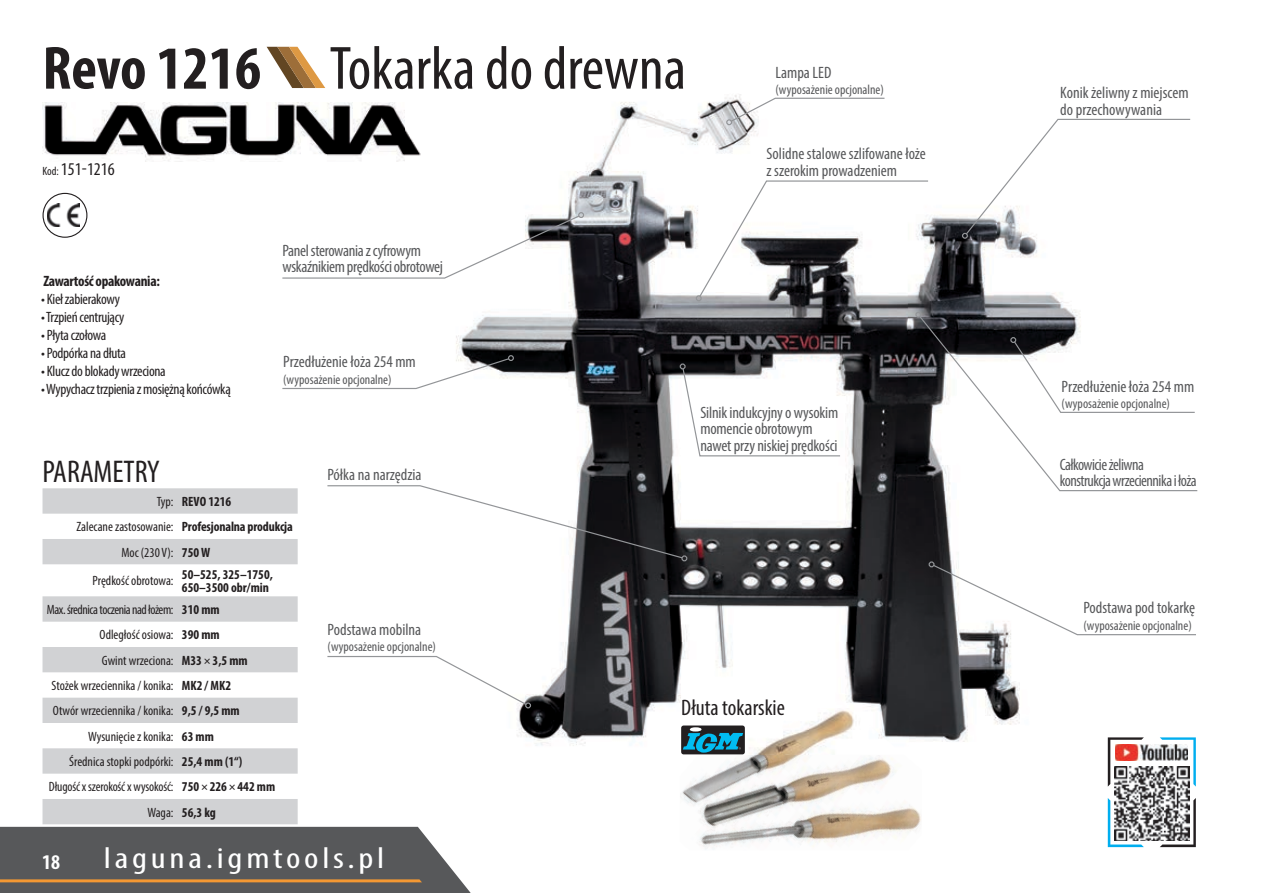
<style>
.page{position:relative;width:1263px;height:893px;background:#fff}
.page>*{position:absolute;margin:0;border:0;box-sizing:border-box;transform-origin:0 0}
.t1{font:condensed 61.5px "Myriad Pro";color:#231f20}
.t2{font:condensed 31.5px "Myriad Pro";color:#231f20}
.t3{font:condensed 30px "Myriad Pro";letter-spacing:.1em;color:#fff;scale:1.25 1}
.t4{font:condensed 22.5px "Myriad Pro";color:#231f20}
.t5{font:700 condensed 21px "Myriad Pro";color:#fff}
.t6{font:condensed 18px "Myriad Pro";color:#231f20}
.t7{font:condensed 16.5px/16.5px "Myriad Pro";letter-spacing:-.01em;color:#57585a}
.t8{font:condensed 16.5px/16.5px "Myriad Pro";letter-spacing:-.03em;color:#57585a}
.t9{font:condensed 15px "Myriad Pro";letter-spacing:-.02em;color:#231f20}
.t10{font:700 condensed 15px "Myriad Pro";letter-spacing:-.02em;color:#231f20}
.t11{font:condensed 13.5px "Myriad Pro";color:#231f20}
.t12{font:condensed 13.5px "Myriad Pro";color:#57585a}
.t13{font:700 condensed 13.5px/13.5px "Myriad Pro";color:#231f20}
.t14{font:condensed 13.5px "Myriad Pro";letter-spacing:-.03em;color:#231f20}
.s1{font-weight:700}
.s2{font-size:12px}
.s3{font-weight:400}
.s4{font-weight:700;font-size:10.5px}
</style>
<div class="page">
<svg style="left:0;top:827px;width:471px;height:66px;background:#666461"></svg>
<img style="left:456px;top:94px;width:621px;height:661px">
<svg style="left:43px;top:193px;width:44px;height:44px"></svg>
<img style="left:47px;top:204px;width:32px;height:23px">
<div style="left:43px;top:193px;width:44px;height:45px;border:1px solid #231f20;border-radius:50%"></div>
<svg style="left:267px;top:47px;width:58px;height:41px"></svg>
<svg style="left:282px;top:355px;width:232px;height:35px"></svg>
<svg style="left:726px;top:97px;width:160px;height:28px"></svg>
<svg style="left:696px;top:180px;width:233px;height:121px"></svg>
<svg style="left:962px;top:118px;width:229px;height:121px"></svg>
<svg style="left:680px;top:363px;width:161px;height:94px"></svg>
<svg style="left:918px;top:315px;width:280px;height:177px"></svg>
<svg style="left:915px;top:312px;width:6px;height:6px"></svg>
<svg style="left:928px;top:561px;width:268px;height:75px"></svg>
<svg style="left:327px;top:485px;width:360px;height:76px"></svg>
<svg style="left:327px;top:655px;width:204px;height:53px"></svg>
<svg style="left:282px;top:212px;width:302px;height:67px"></svg>
<svg style="left:43px;top:488px;width:255px;height:336px;fill:#d1d2d4"></svg>
<img style="left:43px;top:102px;width:378px;height:60px">
<svg style="left:1108px;top:737px;width:36px;height:50px"></svg>
<svg style="left:1160px;top:737px;width:36px;height:50px"></svg>
<svg style="left:1108px;top:798px;width:36px;height:49px"></svg>
<svg style="left:1160px;top:798px;width:36px;height:49px"></svg>
<img style="left:1115px;top:744px;width:73px;height:17px">
<img style="left:1115px;top:766px;width:74px;height:75px">
<img style="left:680px;top:755px;width:241px;height:94px">
<img style="left:698px;top:708px;width:206px;height:47px">
<div style="left:681px;top:725px;width:64px;height:29px;background:#231f20;border-radius:2px"></div>
<svg style="left:683px;top:727px;width:60px;height:26px"></svg>
<h1 class="t1" style="left:43px;top:31px;width:645px"><span class="s1">Revo 1216</span> Tokarka do drewna</h1>
<p class="t6" style="left:43px;top:158px;width:74px"><span class="s2">Kod:</span> 151-1216</p>
<p class="t7" style="left:775px;top:64px;width:57px">Lampa LED</p>
<p class="t12" style="left:775px;top:81px;width:110px">(wyposażenie opcjonalne)</p>
<p class="t7" style="left:766px;top:145px;width:161px">Solidne stalowe szlifowane łoże z szerokim prowadzeniem</p>
<p class="t7" style="left:1060px;top:84px;width:130px">Konik żeliwny z miejscem do przechowywania</p>
<p class="t10" style="left:43px;top:271px;width:118px">Zawartość opakowania:</p>
<p class="t9" style="left:41px;top:290px;width:80px">• Kieł zabierakowy</p>
<p class="t9" style="left:41px;top:308px;width:85px">• Trzpień centrujący</p>
<p class="t9" style="left:41px;top:326px;width:67px">• Płyta czołowa</p>
<p class="t9" style="left:41px;top:344px;width:86px">• Podpórka na dłuta</p>
<p class="t9" style="left:41px;top:362px;width:126px">• Klucz do blokady wrzeciona</p>
<p class="t9" style="left:41px;top:380px;width:191px">• Wypychacz trzpienia z mosiężną końcówką</p>
<h2 class="t2" style="left:43px;top:453px;width:119px">PARAMETRY</h2>
<p class="t7" style="left:282px;top:242px;width:162px">Panel sterowania z cyfrowym wskaźnikiem prędkości obrotowej</p>
<p class="t7" style="left:283px;top:353px;width:134px">Przedłużenie łoża 254 mm</p>
<p class="t12" style="left:283px;top:371px;width:110px">(wyposażenie opcjonalne)</p>
<p class="t7" style="left:1062px;top:378px;width:134px">Przedłużenie łoża 254 mm</p>
<p class="t12" style="left:1062px;top:396px;width:110px">(wyposażenie opcjonalne)</p>
<p class="t7" style="left:700px;top:404px;width:139px">Silnik indukcyjny o wysokim momencie obrotowym nawet przy niskiej prędkości</p>
<p class="t7" style="left:327px;top:466px;width:96px">Półka na narzędzia</p>
<p class="t8" style="left:1060px;top:456px;width:139px">Całkowicie żeliwna konstrukcja wrzeciennika i łoża</p>
<p class="t13" style="left:157px;top:494px;width:76px"><span class="s3">Typ:</span> REVO 1216</p>
<p class="t13" style="left:76px;top:520px;width:218px"><span class="s3">Zalecane zastosowanie:</span> Profesjonalna produkcja</p>
<p class="t11" style="left:121px;top:544px;width:90px">Moc (230 V): <span class="s1">750 W</span></p>
<p class="t11" style="left:93px;top:573px;width:82px">Prędkość obrotowa:</p>
<p class="t13" style="left:182px;top:567px;width:92px">50–525, 325–1750,<br>650–3500 obr/min</p>
<p class="t14" style="left:47px;top:601px;width:174px">Max. średnica toczenia nad łożem: <span class="s1">310 mm</span></p>
<p class="t11" style="left:100px;top:627px;width:122px">Odległość osiowa: <span class="s1">390 mm</span></p>
<p class="t11" style="left:102px;top:652px;width:147px">Gwint wrzeciona: <span class="s1">M33</span> <span class="s4">×</span> <span class="s1">3,5 mm</span></p>
<p class="t11" style="left:52px;top:677px;width:181px">Stożek wrzeciennika / konika: <span class="s1">MK2 / MK2</span></p>
<p class="t11" style="left:53px;top:703px;width:188px">Otwór wrzeciennika / konika: <span class="s1">9,5 / 9,5 mm</span></p>
<p class="t11" style="left:88px;top:728px;width:127px">Wysunięcie z konika: <span class="s1">63 mm</span></p>
<p class="t11" style="left:69px;top:753px;width:174px">Średnica stopki podpórki: <span class="s1">25,4 mm (1“)</span></p>
<p class="t11" style="left:49px;top:779px;width:228px">Długość x szerokość x wysokość: <span class="s1">750</span> <span class="s4">×</span> <span class="s1">226</span> <span class="s4">×</span> <span class="s1">442 mm</span></p>
<p class="t13" style="left:147px;top:805px;width:70px"><span class="s3">Waga:</span> 56,3 kg</p>
<p class="t7" style="left:328px;top:621px;width:95px">Podstawa mobilna</p>
<p class="t12" style="left:328px;top:639px;width:110px">(wyposażenie opcjonalne)</p>
<p class="t5" style="left:42px;top:849px;width:19px">18</p>
<h3 class="t3" style="left:104px;top:840px;width:226px">laguna.igmtools.pl</h3>
<h3 class="t4" style="left:681px;top:694px;width:105px">Dłuta tokarskie</h3>
<p class="t7" style="left:1083px;top:599px;width:113px">Podstawa pod tokarkę</p>
<p class="t12" style="left:1083px;top:617px;width:110px">(wyposażenie opcjonalne)</p>
</div>
